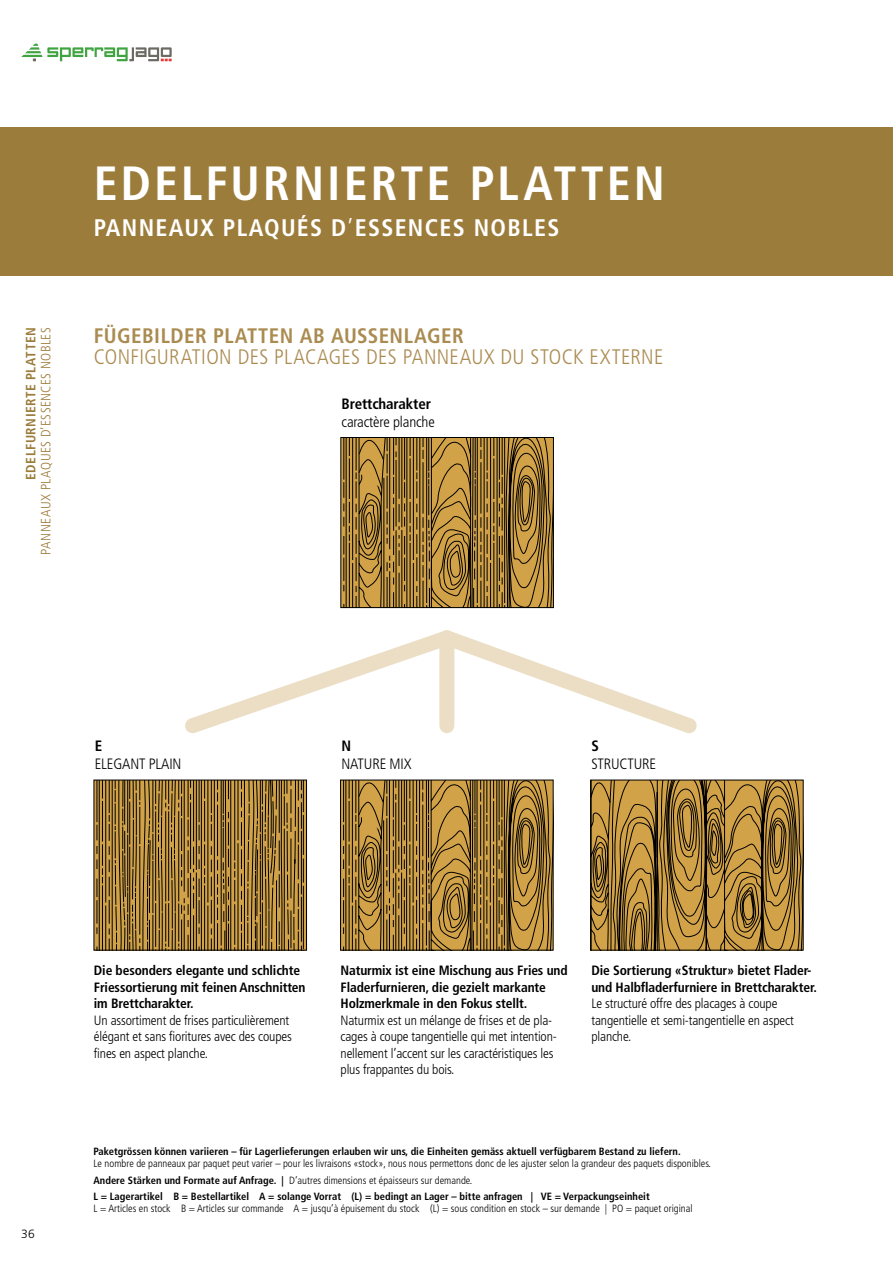
<style>
.page{position:relative;width:893px;height:1263px;background:#fff}
.page>*{position:absolute;margin:0;border:0;box-sizing:border-box;transform-origin:0 0}
.t1{font:700 condensed 48px "Frutiger LT Pro";letter-spacing:.065em;color:#fff}
.t2{font:700 condensed 24px "Frutiger LT Pro";letter-spacing:.055em;color:#fff}
.t3{font:300 condensed 21px "Frutiger LT Pro";letter-spacing:.015em;color:#aa8b50}
.t4{font:700 condensed 21px "Frutiger LT Pro";letter-spacing:.02em;color:#aa8b50}
.t5{font:300 condensed 15px "Frutiger LT Pro";letter-spacing:-.01em;color:#000}
.t6{font:700 condensed 15px "Frutiger LT Pro";letter-spacing:-.01em;color:#000}
.t7{font:300 condensed 13.5px/16.5px "Frutiger LT Pro";letter-spacing:-.01em;color:#000}
.t8{font:700 condensed 13.5px/16.5px "Frutiger LT Pro";letter-spacing:-.01em;color:#000}
.t9{font:300 condensed 13.5px "Frutiger LT Pro";letter-spacing:.03em;color:#9c7c3b}
.t10{font:700 condensed 13.5px "Frutiger LT Pro";letter-spacing:.035em;color:#9c7c3b}
.t11{font:300 12px "Frutiger LT Pro";color:#000}
.t12{font:300 condensed 10.5px/16.2px "Frutiger LT Pro";color:#000}
.t13{font:700 condensed 10.5px "Frutiger LT Pro";color:#000}
.s1{font-weight:300}
.s2{font-weight:700}
</style>
<div class="page">
<svg style="left:21px;top:44px;width:151px;height:17px"></svg>
<div style="left:0;top:128px;width:893px;height:148px;background:#9c7c3b"></div>
<svg style="left:97px;top:782px;width:207px;height:166px;background:#937132"></svg>
<div style="left:94px;top:780px;width:213px;height:170px;border:1px solid #000"></div>
<svg style="left:343px;top:439px;width:209px;height:167px;background:#9a7634"></svg>
<div style="left:340px;top:437px;width:214px;height:171px;border:1px solid #000"></div>
<svg style="left:343px;top:782px;width:209px;height:166px;background:#997634"></svg>
<div style="left:340px;top:780px;width:214px;height:170px;border:1px solid #000"></div>
<svg style="left:592px;top:782px;width:210px;height:166px;background:#9d7935"></svg>
<div style="left:590px;top:780px;width:214px;height:170px;border:1px solid #000"></div>
<svg style="left:185px;top:630px;width:512px;height:103px"></svg>
<h1 class="t1" style="left:94px;top:155px;width:572px">EDELFURNIERTE PLATTEN</h1>
<h2 class="t2" style="left:94px;top:213px;width:467px">PANNEAUX PLAQUÉS D<span class="s1">’</span>ESSENCES NOBLES</h2>
<p class="t10" style="left:23px;top:480px;width:154px;rotate:-90deg">EDELFURNIERTE PLATTEN</p>
<p class="t9" style="left:38px;top:555px;width:229px;rotate:-90deg">PANNEAUX PLAQUES D’ESSENCES NOBLES</p>
<h3 class="t4" style="left:94px;top:323px;width:371px">FÜGEBILDER PLATTEN AB AUSSENLAGER</h3>
<h3 class="t3" style="left:94px;top:345px;width:571px">CONFIGURATION DES PLACAGES DES PANNEAUX DU STOCK EXTERNE</h3>
<h3 class="t6" style="left:342px;top:395px;width:91px">Brettcharakter</h3>
<h3 class="t5" style="left:342px;top:413px;width:95px">caractère planche</h3>
<h3 class="t6" style="left:95px;top:737px;width:9px">E</h3>
<h3 class="t5" style="left:95px;top:756px;width:88px">ELEGANT PLAIN</h3>
<h3 class="t6" style="left:341px;top:737px;width:11px">N</h3>
<h3 class="t5" style="left:341px;top:756px;width:72px">NATURE MIX</h3>
<h3 class="t6" style="left:591px;top:737px;width:9px">S</h3>
<h3 class="t5" style="left:591px;top:756px;width:66px">STRUCTURE</h3>
<p class="t8" style="left:94px;top:962px;width:213px">Die besonders elegante und schlichte<br>Friessortierung mit feinen Anschnitten im Brettcharakter.</p>
<p class="t7" style="left:94px;top:1012px;width:199px">Un assortiment de frises particulièrement élégant et sans fioritures avec des coupes fines en aspect planche.</p>
<p class="t8" style="left:341px;top:962px;width:229px">Naturmix ist eine Mischung aus Fries und<br>Fladerfurnieren, die gezielt markante<br>Holzmerkmale in den Fokus stellt.</p>
<p class="t7" style="left:341px;top:1012px;width:218px">Naturmix est un mélange de frises et de pla&shy;cages à coupe tangentielle qui met intention&shy;nellement l’accent sur les caractéristiques les plus frappantes du bois.</p>
<p class="t8" style="left:591px;top:962px;width:227px">Die Sortierung «Struktur» bietet Flader&shy;und Halbfladerfurniere in Brettcharakter.</p>
<p class="t7" style="left:591px;top:995px;width:204px">Le structuré offre des placages à coupe tangentielle et semi-tangentielle en aspect planche.</p>
<p class="t11" style="left:21px;top:1227px;width:15px">36</p>
<p class="t13" style="left:94px;top:1145px;width:589px">Paketgrössen können variieren – für Lagerlieferungen erlauben wir uns, die Einheiten gemäss aktuell verfügbarem Bestand zu liefern.</p>
<p class="t12" style="left:94px;top:1156px;width:619px">Le nombre de panneaux par paquet peut varier – pour les livraisons «stock», nous nous permettons donc de les ajuster selon la grandeur des paquets disponibles.<br><span class="s2">Andere Stärken und Formate auf Anfrage. |</span> D’autres dimensions et épaisseurs sur demande.<br><span class="s2">L = Lagerartikel B = Bestellartikel A = solange Vorrat (L) = bedingt an Lager – bitte anfragen | VE = Verpackungseinheit</span></p>
<p class="t12" style="left:94px;top:1200px;width:600px">L = Articles en stock B = Articles sur commande A = jusqu’à épuisement du stock (L) = sous condition en stock – sur demande | PO = paquet original</p>
</div>
